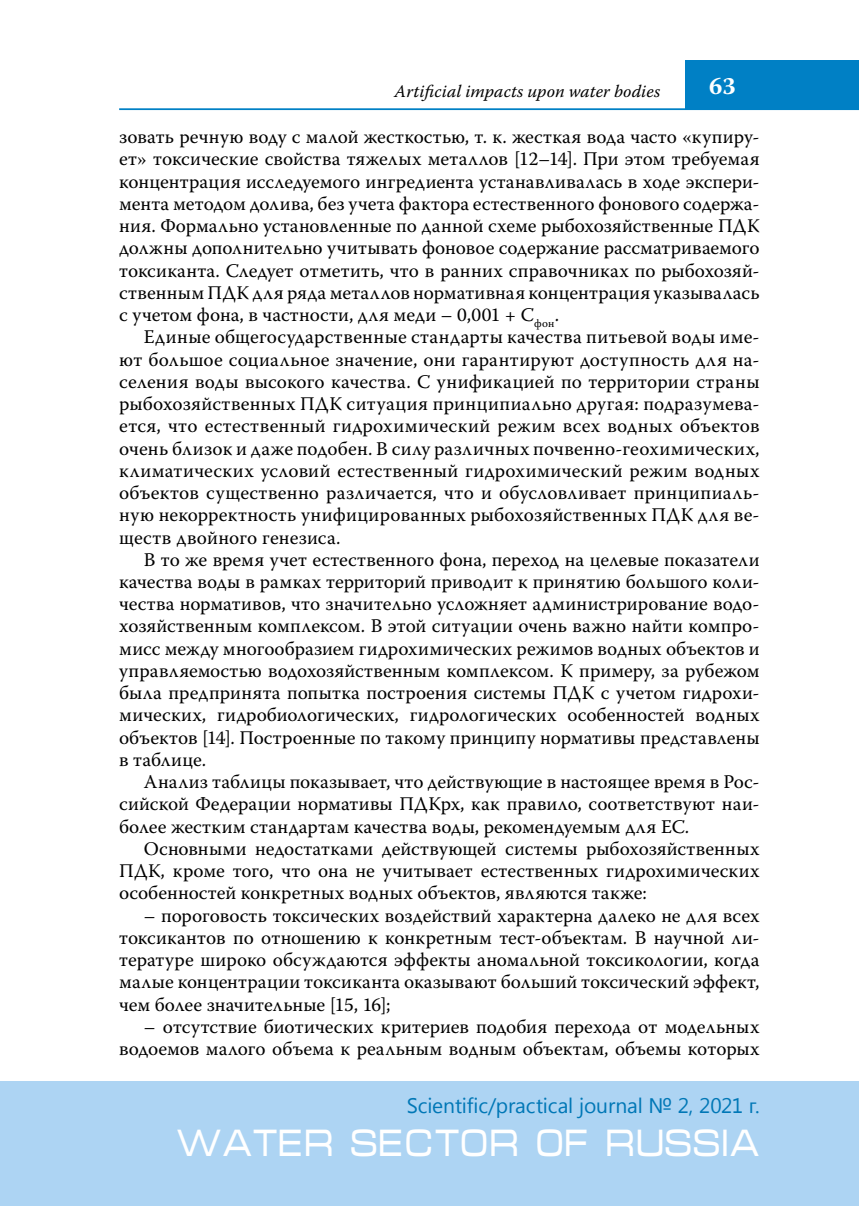
<style>
.page{position:relative;width:859px;height:1206px;background:#fff}
.page>*{position:absolute;margin:0;border:0;box-sizing:border-box;transform-origin:0 0}
.t1{font:38.5px "Micra C";color:#fff;scale:.83 1}
.t2{font:700 24.5px "Warnock Pro";color:#fff}
.t3{font:21px "Segoe UI";letter-spacing:-.005em;color:#0077b6}
.t4{font:19.25px/22.2px "Warnock Pro";letter-spacing:.005em;color:#000;text-align:justify}
.t5{font:italic 17.5px "Warnock Pro";letter-spacing:.005em;color:#000}
</style>
<div class="page">
<hr style="left:119px;top:108px;width:739px;height:2px;background:#0080c5">
<div style="left:685px;top:60px;width:173px;height:50px;background:#0080c5"></div>
<div style="left:0;top:1081px;width:858px;height:124px;background:#add4f3"></div>
<p class="t5" style="left:394px;top:81px;width:267px">Artificial impacts upon water bodies</p>
<p class="t2" style="left:708px;top:71px;width:28px">63</p>
<p class="t4" style="left:119px;top:125px;width:641px">зовать речную воду с малой жесткостью, т. к. жесткая вода часто «купиру&shy;ет» токсические свойства тяжелых металлов [12–14]. При этом требуемая концентрация исследуемого ингредиента устанавливалась в ходе экспери&shy;мента методом долива, без учета фактора естественного фонового содержа&shy;ния. Формально установленные по данной схеме рыбохозяйственные ПДК должны дополнительно учитывать фоновое содержание рассматриваемого токсиканта. Следует отметить, что в ранних справочниках по рыбохозяй&shy;ственным ПДК для ряда металлов нормативная концентрация указывалась с учетом фона, в частности, для меди – 0,001 + С<sub>фон</sub>.</p>
<p class="t4" style="left:119px;top:325px;width:641px;text-indent:25px">Единые общегосударственные стандарты качества питьевой воды име&shy;ют большое социальное значение, они гарантируют доступность для на&shy;селения воды высокого качества. С унификацией по территории страны рыбохозяйственных ПДК ситуация принципиально другая: подразумева&shy;ется, что естественный гидрохимический режим всех водных объектов очень близок и даже подобен. В силу различных почвенно-геохимических, климатических условий естественный гидрохимический режим водных объектов существенно различается, что и обусловливает принципиаль&shy;ную некорректность унифицированных рыбохозяйственных ПДК для ве&shy;ществ двойного генезиса.</p>
<p class="t4" style="left:119px;top:548px;width:641px;text-indent:25px">В то же время учет естественного фона, переход на целевые показатели качества воды в рамках территорий приводит к принятию большого коли&shy;чества нормативов, что значительно усложняет администрирование водо&shy;хозяйственным комплексом. В этой ситуации очень важно найти компро&shy;мисс между многообразием гидрохимических режимов водных объектов и управляемостью водохозяйственным комплексом. К примеру, за рубежом была предпринята попытка построения системы ПДК с учетом гидрохи&shy;мических, гидробиологических, гидрологических особенностей водных объектов [14]. Построенные по такому принципу нормативы представлены в таблице.</p>
<p class="t4" style="left:119px;top:770px;width:641px;text-indent:25px">Анализ таблицы показывает, что действующие в настоящее время в Рос&shy;сийской Федерации нормативы ПДКрх, как правило, соответствуют наи&shy;более жестким стандартам качества воды, рекомендуемым для ЕС.</p>
<p class="t4" style="left:119px;top:837px;width:641px;text-indent:25px">Основными недостатками действующей системы рыбохозяйственных ПДК, кроме того, что она не учитывает естественных гидрохимических особенностей конкретных водных объектов, являются также:</p>
<p class="t4" style="left:119px;top:903px;width:641px;text-indent:25px">– пороговость токсических воздействий характерна далеко не для всех токсикантов по отношению к конкретным тест-объектам. В научной ли&shy;тературе широко обсуждаются эффекты аномальной токсикологии, когда малые концентрации токсиканта оказывают больший токсический эффект, чем более значительные [15, 16];</p>
<p class="t4" style="left:119px;top:1015px;width:641px;text-align:right">– отсутствие биотических критериев подобия перехода от модельных водоемов малого объема к реальным водным объектам, объемы которых</p>
<p class="t3" style="left:406px;top:1090px;width:354px">scientific/practical journal № 2, 2021 г.</p>
<h1 class="t1" style="left:175px;top:1126px;width:705px">WATER SECTOR OF RUSSIA</h1>
</div>
